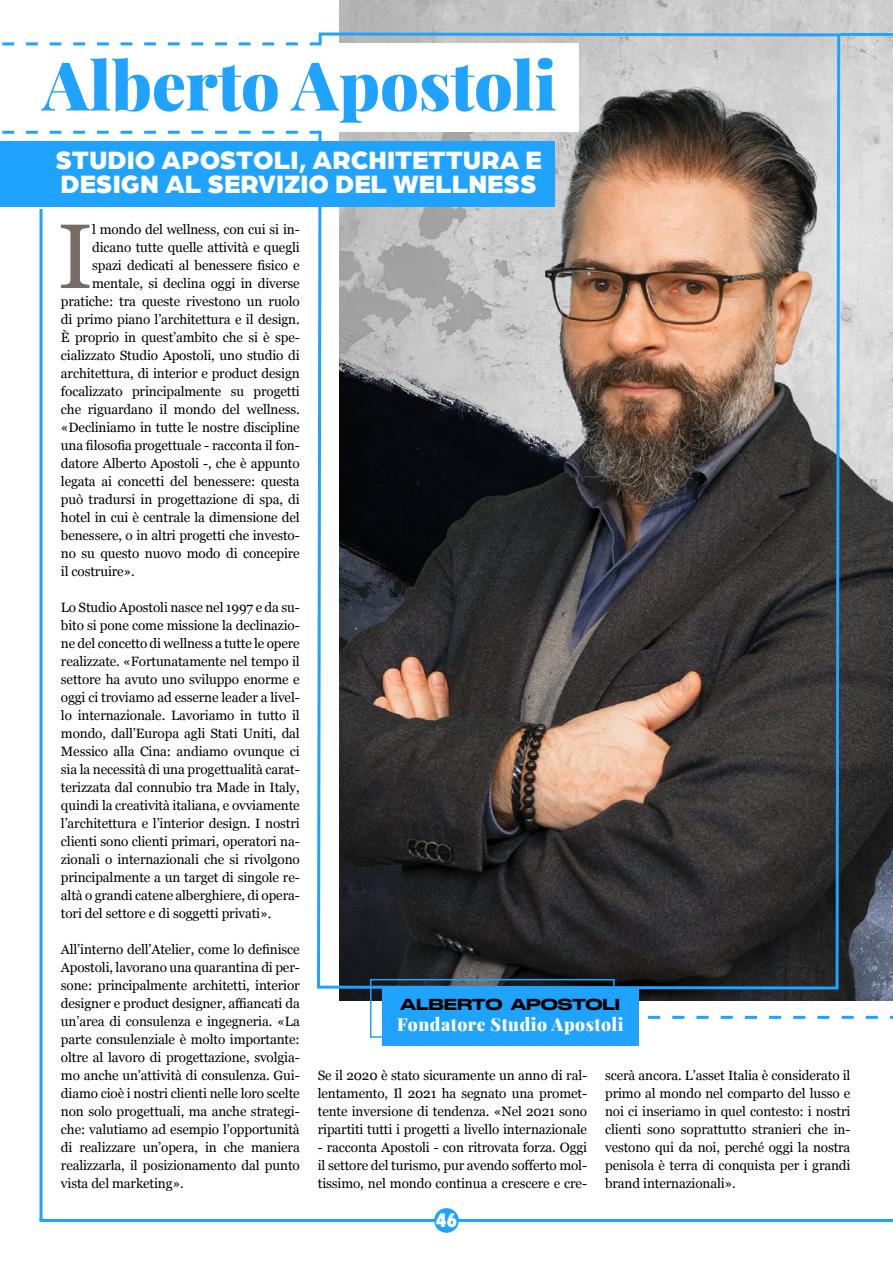
<style>
.page{position:relative;width:893px;height:1263px;background:#fff}
.page>*{position:absolute;margin:0;border:0;box-sizing:border-box;transform-origin:0 0}
.t1{font:91.5px "Georgia";color:#776c68}
.t2{font:900 67.5px "Playfair Display";color:#1fa3ff}
.t3{font:900 27px/24px "Arboria";color:#fff}
.t4{font:900 18px "Playfair Display";letter-spacing:.03em;color:#fff}
.t5{font:800 condensed 18px "Futura";color:#fff}
.t6{font:500 expanded 15px "Druk";letter-spacing:-.01em;color:#000}
.t7{font:13.5px/18px "Georgia";letter-spacing:-.01em;color:#000;text-align:justify}
</style>
<div class="page">
<img style="left:339px;top:0;width:554px;height:1001px">
<div style="left:382px;top:989px;width:256px;height:57px;background:#1fa3ff"></div>
<img style="left:317px;top:31px;width:525px;height:960px">
<div style="left:43px;top:44px;width:536px;height:88px;background:#fff"></div>
<svg style="left:638px;top:1016px;width:255px;height:3px"></svg>
<svg style="left:2px;top:131px;width:319px;height:3px"></svg>
<svg style="left:2px;top:42px;width:319px;height:3px"></svg>
<hr style="left:40px;top:209px;width:3px;height:1011px;background:#1fa3ff">
<div style="left:370px;top:979px;width:245px;height:59px;border:2px solid #1fa3ff"></div>
<hr style="left:40px;top:1219px;width:853px;height:3px;background:#1fa3ff">
<div style="left:434px;top:1208px;width:25px;height:25px;background:#1fa3ff;border-radius:50%"></div>
<div style="left:0;top:141px;width:555px;height:66px;background:#1fa3ff"></div>
<hr style="left:840px;top:33px;width:53px;height:3px;background:#1fa3ff">
<h2 class="t2" style="left:43px;top:32px;width:516px">Alberto Apostoli</h2>
<h3 class="t3" style="left:56px;top:146px;width:488px">STUDIO APOSTOLI, ARCHITETTURA E<br>DESIGN AL SERVIZIO DEL WELLNESS</h3>
<h1 class="t1" style="left:57px;top:190px;width:37px">I</h1>
<p class="t7" style="left:92px;top:220px;width:209px">l mondo del wellness, con cui si in-</p>
<p class="t7" style="left:92px;top:238px;width:209px">dicano tutte quelle attività e quegli</p>
<p class="t7" style="left:92px;top:256px;width:209px">spazi dedicati al benessere fisico e</p>
<p class="t7" style="left:92px;top:274px;width:209px">mentale, si declina oggi in diverse</p>
<p class="t7" style="left:61px;top:292px;width:240px">pratiche: tra queste rivestono un ruolo</p>
<p class="t7" style="left:61px;top:310px;width:240px">di primo piano l’architettura e il design.</p>
<p class="t7" style="left:61px;top:328px;width:240px">È proprio in quest’ambito che si è spe-</p>
<p class="t7" style="left:61px;top:346px;width:240px">cializzato Studio Apostoli, uno studio di</p>
<p class="t7" style="left:61px;top:364px;width:240px">architettura, di interior e product design</p>
<p class="t7" style="left:61px;top:382px;width:240px">focalizzato principalmente su progetti</p>
<p class="t7" style="left:61px;top:400px;width:240px">che riguardano il mondo del wellness.</p>
<p class="t7" style="left:61px;top:418px;width:240px">«Decliniamo in tutte le nostre discipline</p>
<p class="t7" style="left:61px;top:436px;width:240px">una filosofia progettuale - racconta il fon-</p>
<p class="t7" style="left:61px;top:454px;width:240px">datore Alberto Apostoli -, che è appunto</p>
<p class="t7" style="left:61px;top:472px;width:240px">legata ai concetti del benessere: questa</p>
<p class="t7" style="left:61px;top:490px;width:240px">può tradursi in progettazione di spa, di</p>
<p class="t7" style="left:61px;top:508px;width:240px">hotel in cui è centrale la dimensione del</p>
<p class="t7" style="left:61px;top:526px;width:240px">benessere, o in altri progetti che investo-</p>
<p class="t7" style="left:61px;top:544px;width:240px">no su questo nuovo modo di concepire</p>
<p class="t7" style="left:61px;top:562px;width:76px">il costruire».</p>
<p class="t7" style="left:61px;top:598px;width:240px">Lo Studio Apostoli nasce nel 1997 e da su&shy;bito si pone come missione la declinazio&shy;ne del concetto di wellness a tutte le opere realizzate. «Fortunatamente nel tempo il settore ha avuto uno sviluppo enorme e oggi ci troviamo ad esserne leader a livel&shy;lo internazionale. Lavoriamo in tutto il mondo, dall’Europa agli Stati Uniti, dal Messico alla Cina: andiamo ovunque ci sia la necessità di una progettualità carat&shy;terizzata dal connubio tra Made in Italy, quindi la creatività italiana, e ovviamente l’architettura e l’interior design. I nostri clienti sono clienti primari, operatori na&shy;zionali o internazionali che si rivolgono principalmente a un target di singole re&shy;altà o grandi catene alberghiere, di opera&shy;tori del settore e di soggetti privati».</p>
<p class="t7" style="left:61px;top:940px;width:240px">All’interno dell’Atelier, come lo definisce Apostoli, lavorano una quarantina di per&shy;sone: principalmente architetti, interior designer e product designer, affiancati da un’area di consulenza e ingegneria. «La parte consulenziale è molto importante: oltre al lavoro di progettazione, svolgia&shy;mo anche un’attività di consulenza. Gui&shy;diamo cioè i nostri clienti nelle loro scelte non solo progettuali, ma anche strategi&shy;che: valutiamo ad esempio l’opportunità di realizzare un’opera, in che maniera realizzarla, il posizionamento dal punto vista del marketing».</p>
<p class="t6" style="left:401px;top:992px;width:221px">ALBERTO APOSTOLI</p>
<h3 class="t4" style="left:397px;top:1010px;width:228px">Fondatore Studio Apostoli</h3>
<p class="t7" style="left:318px;top:1066px;width:271px">Se il 2020 è stato sicuramente un anno di ral&shy;lentamento, Il 2021 ha segnato una promet&shy;tente inversione di tendenza. «Nel 2021 sono ripartiti tutti i progetti a livello internazionale</p>
<p class="t7" style="left:318px;top:1138px;width:271px">- racconta Apostoli - con ritrovata forza. Oggi il settore del turismo, pur avendo sofferto mol&shy;tissimo, nel mondo continua a crescere e cre-</p>
<h3 class="t5" style="left:436px;top:1208px;width:23px">46</h3>
<p class="t7" style="left:605px;top:1066px;width:247px">scerà ancora. L’asset Italia è considerato il primo al mondo nel comparto del lusso e noi ci inseriamo in quel contesto: i nostri clienti sono soprattutto stranieri che in&shy;vestono qui da noi, perché oggi la nostra penisola è terra di conquista per i grandi brand internazionali».</p>
</div>
